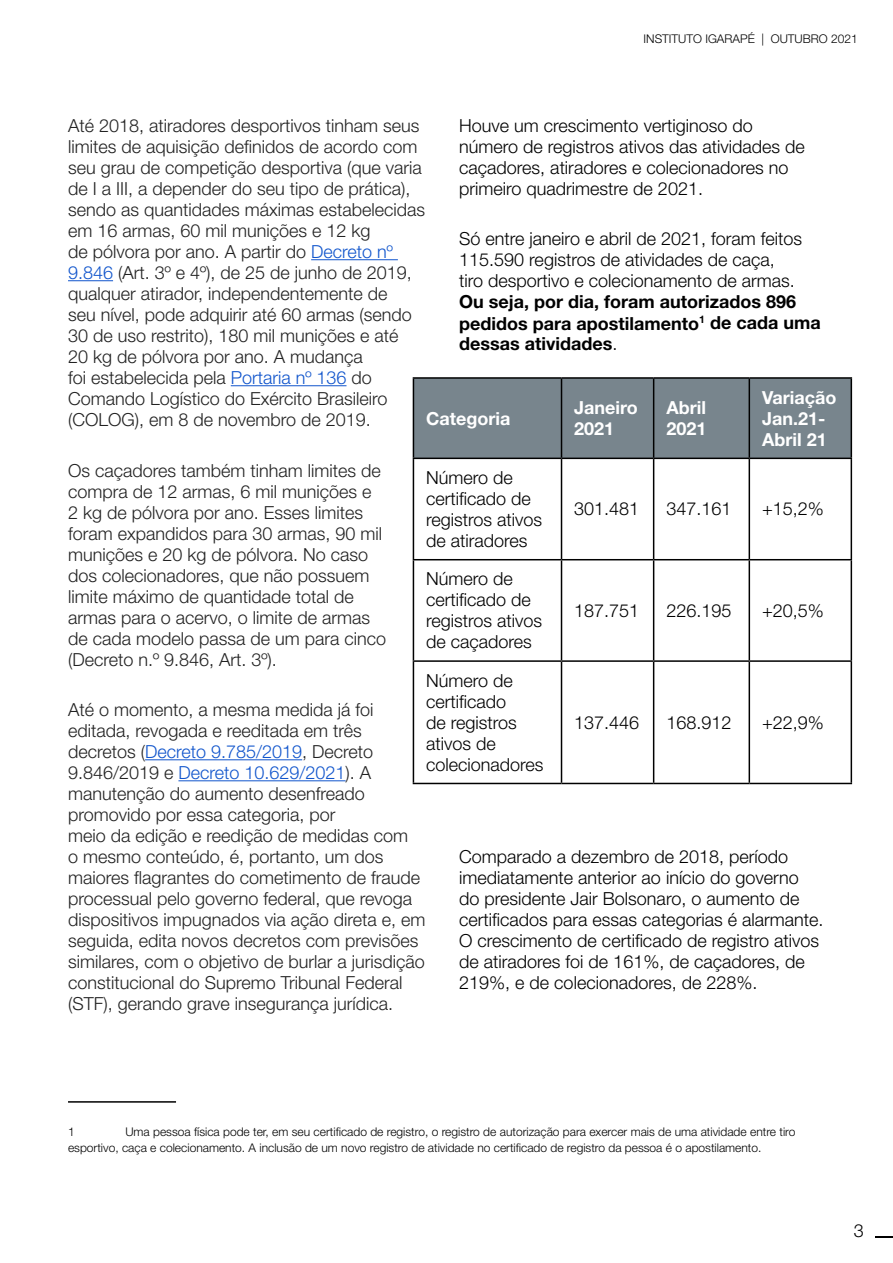
<style>
.page{position:relative;width:893px;height:1263px;background:#fff}
.page>*{position:absolute;margin:0;border:0;box-sizing:border-box;transform-origin:0 0}
.t1{font:300 18px/21px "Helvetica Neue LT Std";color:#222}
.t2{font:300 18px/21px "Helvetica Neue LT Std";color:#000}
.t3{font:700 18px/21px "Helvetica Neue LT Std";color:#000}
.t4{font:700 18px/21px "Helvetica Neue LT Std";color:#fff}
.t5{font:300 12px/16.5px "Helvetica Neue LT Std";color:#000}
.s1{color:#15c}
.s2{font-weight:300}
</style>
<div class="page">
<svg style="left:876px;top:1236px;width:17px;height:1px"></svg>
<hr style="left:311px;top:259px;width:87px;height:1px;background:#15c">
<hr style="left:68px;top:280px;width:45px;height:1px;background:#15c">
<hr style="left:231px;top:385px;width:115px;height:1px;background:#15c">
<hr style="left:145px;top:759px;width:157px;height:1px;background:#15c">
<hr style="left:178px;top:780px;width:168px;height:1px;background:#15c">
<hr style="left:68px;top:1101px;width:108px;height:2px;background:#000">
<div style="left:414px;top:379px;width:437px;height:79px;background:#78858d"></div>
<hr style="left:413px;top:377px;width:148px;height:2px;background:#000">
<hr style="left:413px;top:379px;width:1px;height:79px;background:#000">
<hr style="left:561px;top:377px;width:93px;height:2px;background:#000">
<hr style="left:561px;top:379px;width:1px;height:79px;background:#000">
<hr style="left:654px;top:377px;width:95px;height:2px;background:#000">
<hr style="left:653px;top:379px;width:1px;height:79px;background:#000">
<hr style="left:749px;top:377px;width:103px;height:2px;background:#000">
<hr style="left:749px;top:379px;width:1px;height:79px;background:#000">
<hr style="left:851px;top:379px;width:1px;height:79px;background:#000">
<hr style="left:413px;top:458px;width:148px;height:1px;background:#000">
<hr style="left:413px;top:459px;width:1px;height:100px;background:#000">
<hr style="left:561px;top:458px;width:93px;height:1px;background:#000">
<hr style="left:561px;top:459px;width:1px;height:100px;background:#000">
<hr style="left:654px;top:458px;width:95px;height:1px;background:#000">
<hr style="left:653px;top:459px;width:1px;height:100px;background:#000">
<hr style="left:749px;top:458px;width:103px;height:1px;background:#000">
<hr style="left:749px;top:459px;width:1px;height:100px;background:#000">
<hr style="left:851px;top:459px;width:1px;height:100px;background:#000">
<hr style="left:413px;top:559px;width:148px;height:1px;background:#000">
<hr style="left:413px;top:560px;width:1px;height:100px;background:#000">
<hr style="left:561px;top:559px;width:93px;height:1px;background:#000">
<hr style="left:561px;top:560px;width:1px;height:100px;background:#000">
<hr style="left:654px;top:559px;width:95px;height:1px;background:#000">
<hr style="left:653px;top:560px;width:1px;height:100px;background:#000">
<hr style="left:749px;top:559px;width:103px;height:1px;background:#000">
<hr style="left:749px;top:560px;width:1px;height:100px;background:#000">
<hr style="left:851px;top:560px;width:1px;height:100px;background:#000">
<hr style="left:413px;top:660px;width:148px;height:2px;background:#000">
<hr style="left:413px;top:662px;width:1px;height:121px;background:#000">
<hr style="left:561px;top:660px;width:93px;height:2px;background:#000">
<hr style="left:561px;top:662px;width:1px;height:121px;background:#000">
<hr style="left:654px;top:660px;width:95px;height:2px;background:#000">
<hr style="left:653px;top:662px;width:1px;height:121px;background:#000">
<hr style="left:749px;top:660px;width:103px;height:2px;background:#000">
<hr style="left:749px;top:662px;width:1px;height:121px;background:#000">
<hr style="left:851px;top:662px;width:1px;height:121px;background:#000">
<hr style="left:413px;top:783px;width:148px;height:1px;background:#000">
<hr style="left:561px;top:783px;width:93px;height:1px;background:#000">
<hr style="left:654px;top:783px;width:95px;height:1px;background:#000">
<hr style="left:749px;top:783px;width:103px;height:1px;background:#000">
<p class="t5" style="left:644px;top:30px;width:216px">INSTITUTO IGARAPÉ | OUTUBRO 2021</p>
<p class="t1" style="left:68px;top:115px;width:359px">Até 2018, atiradores desportivos tinham seus limites de aquisição definidos de acordo com seu grau de competição desportiva (que varia de I a III, a depender do seu tipo de prática), sendo as quantidades máximas estabelecidas em 16 armas, 60 mil munições e 12 kg<br>de pólvora por ano. A partir do <span class="s1">Decreto nº 9.846</span> (Art. 3º e 4º), de 25 de junho de 2019, qualquer atirador, independentemente de<br>seu nível, pode adquirir até 60 armas (sendo 30 de uso restrito), 180 mil munições e até<br>20 kg de pólvora por ano. A mudança<br>foi estabelecida pela <span class="s1">Portaria nº 136</span> do Comando Logístico do Exército Brasileiro (COLOG), em 8 de novembro de 2019.</p>
<p class="t1" style="left:68px;top:459px;width:320px">Os caçadores também tinham limites de compra de 12 armas, 6 mil munições e<br>2 kg de pólvora por ano. Esses limites foram expandidos para 30 armas, 90 mil munições e 20 kg de pólvora. No caso dos colecionadores, que não possuem limite máximo de quantidade total de armas para o acervo, o limite de armas de cada modelo passa de um para cinco (Decreto n.º 9.846, Art. 3º).</p>
<p class="t1" style="left:68px;top:699px;width:359px">Até o momento, a mesma medida já foi editada, revogada e reeditada em três decretos (<span class="s1">Decreto 9.785/2019</span>, Decreto 9.846/2019 e <span class="s1">Decreto 10.629/2021</span>). A manutenção do aumento desenfreado promovido por essa categoria, por<br>meio da edição e reedição de medidas com<br>o mesmo conteúdo, é, portanto, um dos maiores flagrantes do cometimento de fraude processual pelo governo federal, que revoga dispositivos impugnados via ação direta e, em seguida, edita novos decretos com previsões similares, com o objetivo de burlar a jurisdição constitucional do Supremo Tribunal Federal (STF), gerando grave insegurança jurídica.</p>
<p class="t2" style="left:459px;top:115px;width:347px">Houve um crescimento vertiginoso do número de registros ativos das atividades de caçadores, atiradores e colecionadores no primeiro quadrimestre de 2021.</p>
<p class="t2" style="left:459px;top:228px;width:344px">Só entre janeiro e abril de 2021, foram feitos<br>115.590 registros de atividades de caça, tiro desportivo e colecionamento de armas.</p>
<p class="t3" style="left:459px;top:291px;width:363px">Ou seja, por dia, foram autorizados 896 pedidos para apostilamento<sup>1</sup> de cada uma dessas atividades<span class="s2">.</span></p>
<p class="t4" style="left:426px;top:407px;width:86px">Categoria</p>
<p class="t4" style="left:574px;top:397px;width:65px">Janeiro<br>2021</p>
<p class="t4" style="left:666px;top:397px;width:42px">Abril<br>2021</p>
<p class="t4" style="left:762px;top:386px;width:76px">Variação<br>Jan.21-<br>Abril 21</p>
<p class="t2" style="left:426px;top:467px;width:118px">Número de certificado de registros ativos de atiradores</p>
<p class="t2" style="left:574px;top:498px;width:67px">301.481</p>
<p class="t2" style="left:666px;top:498px;width:67px">347.161</p>
<p class="t2" style="left:762px;top:498px;width:63px">+15,2%</p>
<p class="t2" style="left:426px;top:568px;width:118px">Número de certificado de registros ativos de caçadores</p>
<p class="t2" style="left:574px;top:600px;width:67px">187.751</p>
<p class="t2" style="left:666px;top:600px;width:67px">226.195</p>
<p class="t2" style="left:762px;top:600px;width:63px">+20,5%</p>
<p class="t2" style="left:426px;top:669px;width:119px">Número de certificado<br>de registros ativos de colecionadores</p>
<p class="t2" style="left:574px;top:711px;width:67px">137.446</p>
<p class="t2" style="left:666px;top:711px;width:67px">168.912</p>
<p class="t2" style="left:762px;top:711px;width:63px">+22,9%</p>
<p class="t2" style="left:459px;top:846px;width:366px">Comparado a dezembro de 2018, período imediatamente anterior ao início do governo do presidente Jair Bolsonaro, o aumento de certificados para essas categorias é alarmante.<br>O crescimento de certificado de registro ativos de atiradores foi de 161%, de caçadores, de 219%, e de colecionadores, de 228%.</p>
<p class="t5" style="left:68px;top:1123px;width:729px;text-indent:57px">Uma pessoa física pode ter, em seu certificado de registro, o registro de autorização para exercer mais de uma atividade entre tiro esportivo, caça e colecionamento. A inclusão de um novo registro de atividade no certificado de registro da pessoa é o apostilamento.</p>
<p class="t5" style="left:68px;top:1123px;width:8px">1</p>
<p class="t2" style="left:854px;top:1220px;width:12px">3</p>
</div>
